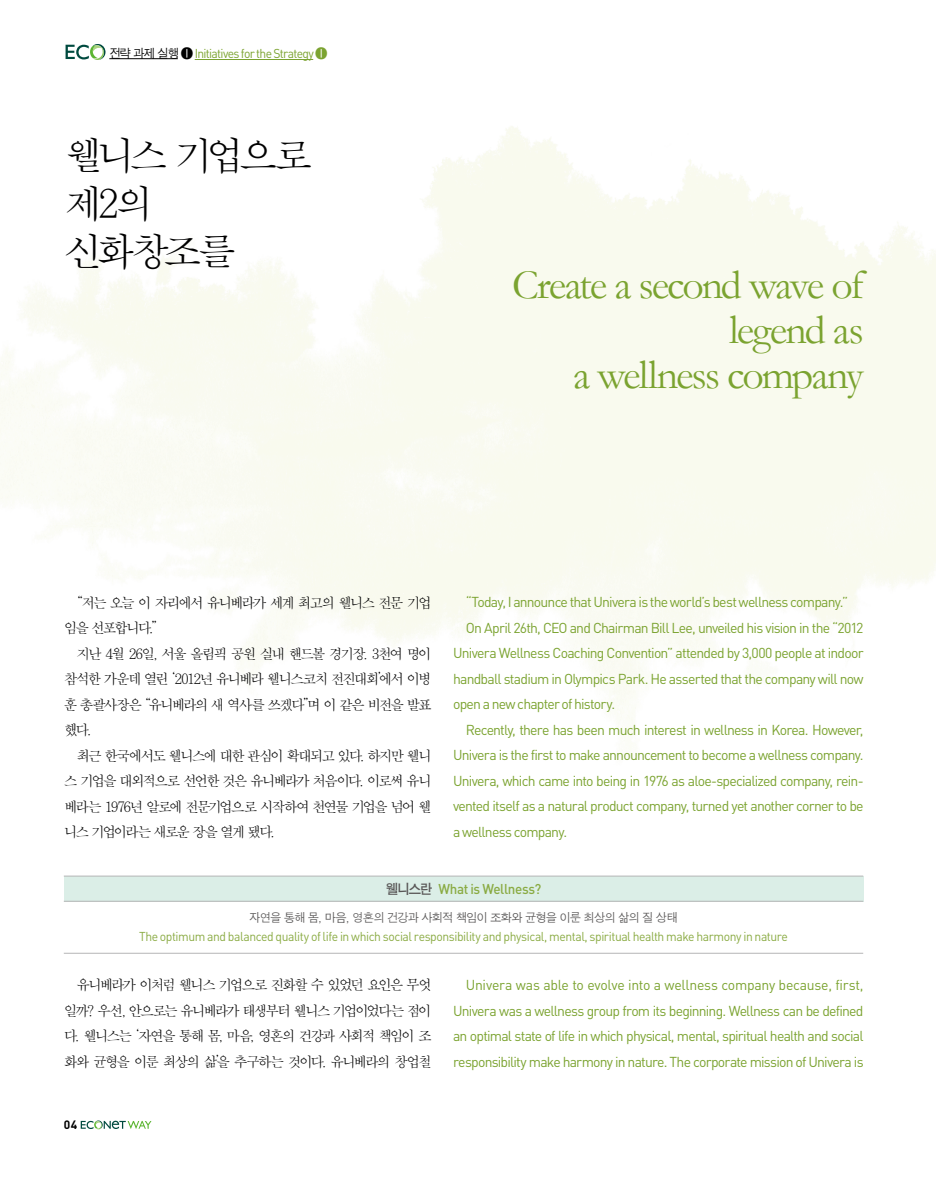
<style>
.page{position:relative;width:936px;height:1191px;background:#fff}
.page>*{position:absolute;margin:0;border:0;box-sizing:border-box;transform-origin:0 0}
.t1{font:42px/45px "Garamond";letter-spacing:-.05em;color:#7ba330;text-align:right}
.t2{font:39px/48px "SMSS Myung Jo Std";letter-spacing:-.16em;color:#000}
.t3{font:14.25px/25.5px "DIN";letter-spacing:-.055em;color:#7ba330;text-align:justify}
.t4{font:14.1px/25.5px "SMSS Myung Jo Std";letter-spacing:-.155em;color:#000;text-align:justify}
.t5{font:500 14.1px "DIN";letter-spacing:-.03em;color:#8aab43;scale:.95 1}
.t6{font:12.75px "DIN";letter-spacing:-.035em;color:#8aab43;scale:.95 1}
.t7{font:12.75px "DIN";letter-spacing:-.06em;color:#7ba330;scale:.95 1}
.t8{font:12px "SMJ Gothic Std";letter-spacing:-.085em;color:#595757;scale:.95 1}
.t9{font:700 12px "DIN";color:#000}
.s1{font-family:"SMJ Gothic Std";font-size:12.3px;color:#000}
.s2{font-family:"SMJ Gothic Std";font-size:12.3px}
.s3{font-family:"SMT Gothic Std";font-weight:400;font-size:13.5px;color:#595757}
</style>
<div class="page">
<hr style="left:109px;top:58px;width:69px;height:1px;background:#000">
<hr style="left:195px;top:59px;width:118px;height:1px;background:#7ba330">
<svg style="left:66px;top:44px;width:40px;height:16px"></svg>
<svg style="left:81px;top:1120px;width:70px;height:9px"></svg>
<div style="left:64px;top:876px;width:799px;height:25px;background:#dbeee7"></div>
<hr style="left:64px;top:876px;width:799px;height:1px;background:#b5b5b6">
<hr style="left:64px;top:901px;width:799px;height:1px;background:#b5b5b6">
<hr style="left:64px;top:953px;width:799px;height:1px;background:#b5b5b6">
<p class="t7" style="left:109px;top:45px;width:231px"><span class="s1">전략 과제 실행 ❶</span> Initiatives for the Strategy<span class="s2">❶</span></p>
<p class="t2" style="left:64px;top:133px;width:251px">웰니스 기업으로 제2의 신화창조를</p>
<p class="t1" style="left:512px;top:262px;width:353px">Create a second wave of legend as<br>a wellness company</p>
<p class="t4" style="left:77px;top:590px;width:357px">“저는 오늘 이 자리에서 유니베라가 세계 최고의 웰니스 전문 기업</p>
<p class="t4" style="left:64px;top:615px;width:96px">임을 선포합니다.”</p>
<p class="t4" style="left:77px;top:641px;width:356px">지난 4월 26일, 서울 올림픽 공원 실내 핸드볼 경기장. 3천여 명이</p>
<p class="t4" style="left:64px;top:666px;width:369px">참석한 가운데 열린 ‘2012년 유니베라 웰니스코치 전진대회’에서 이병</p>
<p class="t4" style="left:64px;top:692px;width:369px">훈 총괄사장은 “유니베라의 새 역사를 쓰겠다”며 이 같은 비전을 발표</p>
<p class="t4" style="left:64px;top:717px;width:30px">했다.</p>
<p class="t4" style="left:77px;top:743px;width:357px">최근 한국에서도 웰니스에 대한 관심이 확대되고 있다. 하지만 웰니</p>
<p class="t4" style="left:64px;top:768px;width:369px">스 기업을 대외적으로 선언한 것은 유니베라가 처음이다. 이로써 유니</p>
<p class="t4" style="left:64px;top:794px;width:369px">베라는 1976년 알로에 전문기업으로 시작하여 천연물 기업을 넘어 웰</p>
<p class="t4" style="left:64px;top:819px;width:213px">니스 기업이라는 새로운 장을 열게 됐다.</p>
<p class="t3" style="left:466px;top:589px;width:384px">“Today, I announce that Univera is the world’s best wellness company.”</p>
<p class="t3" style="left:466px;top:615px;width:399px">On April 26th, CEO and Chairman Bill Lee, unveiled his vision in the “2012</p>
<p class="t3" style="left:453px;top:640px;width:412px">Univera Wellness Coaching Convention” attended by 3,000 people at indoor</p>
<p class="t3" style="left:453px;top:666px;width:412px">handball stadium in Olympics Park. He asserted that the company will now</p>
<p class="t3" style="left:453px;top:691px;width:164px">open a new chapter of history.</p>
<p class="t3" style="left:466px;top:717px;width:399px">Recently, there has been much interest in wellness in Korea. However,</p>
<p class="t3" style="left:453px;top:742px;width:412px">Univera is the first to make announcement to become a wellness company.</p>
<p class="t3" style="left:453px;top:768px;width:412px">Univera, which came into being in 1976 as aloe-specialized company, rein-</p>
<p class="t3" style="left:453px;top:793px;width:412px">vented itself as a natural product company, turned yet another corner to be</p>
<p class="t3" style="left:453px;top:819px;width:115px">a wellness company.</p>
<p class="t5" style="left:386px;top:880px;width:165px"><span class="s3">웰니스란</span> What is Wellness?</p>
<p class="t8" style="left:249px;top:911px;width:452px">자연을 통해 몸, 마음, 영혼의 건강과 사회적 책임이 조화와 균형을 이룬 최상의 삶의 질 상태</p>
<p class="t6" style="left:139px;top:928px;width:684px">The optimum and balanced quality of life in which social responsibility and physical, mental, spiritual health make harmony in nature</p>
<p class="t4" style="left:64px;top:972px;width:369px;text-indent:13px">유니베라가 이처럼 웰니스 기업으로 진화할 수 있었던 요인은 무엇 일까? 우선, 안으로는 유니베라가 태생부터 웰니스 기업이었다는 점이 다. 웰니스는 ‘자연을 통해 몸, 마음, 영혼의 건강과 사회적 책임이 조 화와 균형을 이룬 최상의 삶’을 추구하는 것이다. 유니베라의 창업철</p>
<p class="t9" style="left:64px;top:1117px;width:15px">04</p>
<p class="t3" style="left:453px;top:972px;width:412px;text-indent:13px">Univera was able to evolve into a wellness company because, first, Univera was a wellness group from its beginning. Wellness can be defined an optimal state of life in which physical, mental, spiritual health and social responsibility make harmony in nature. The corporate mission of Univera is</p>
</div>
